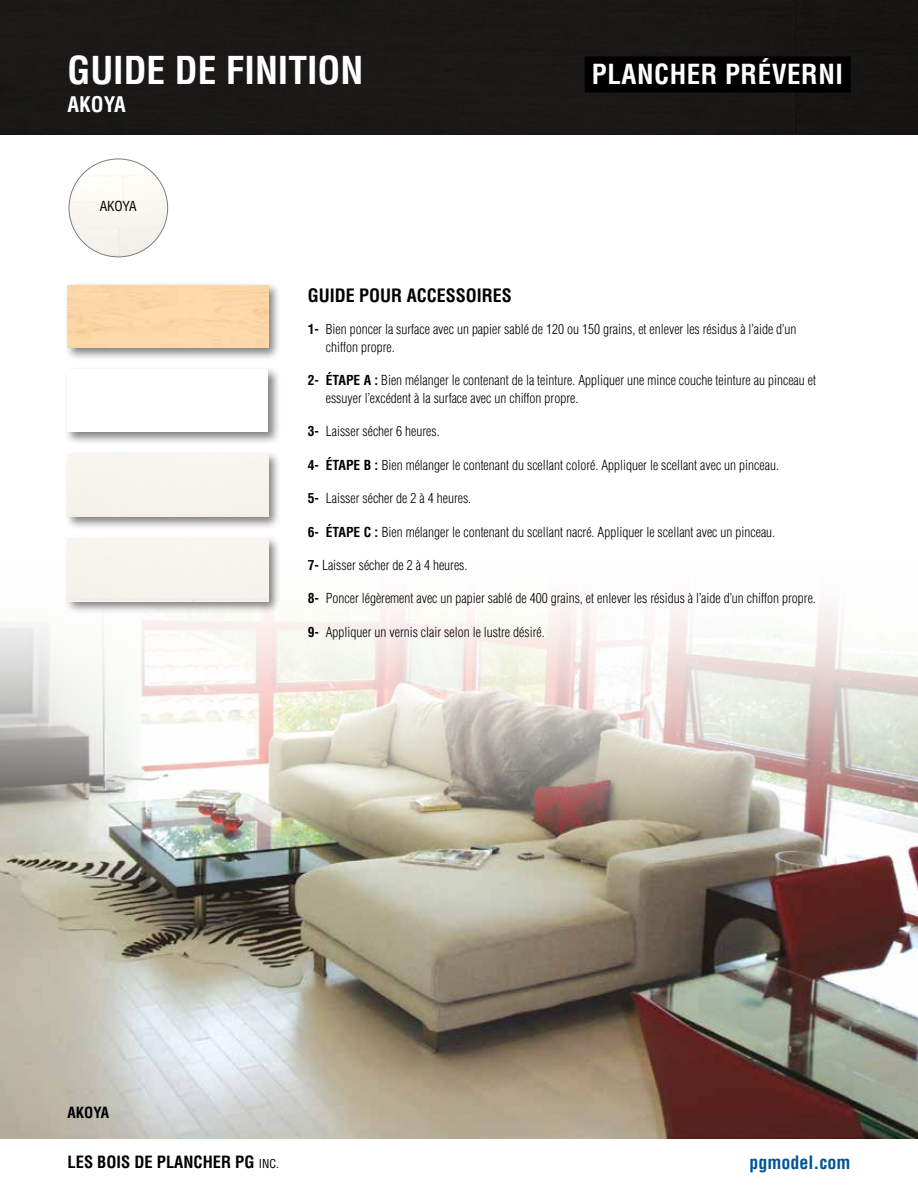
<style>
.page{position:relative;width:918px;height:1188px;background:#fff}
.page>*{position:absolute;margin:0;border:0;box-sizing:border-box;transform-origin:0 0}
.t1{font:700 condensed 37.5px "Helvetica";color:#fff}
.t2{font:700 condensed 27px "Helvetica";letter-spacing:.02em;color:#fff}
.t3{font:700 condensed 21px "Helvetica";color:#fff}
.t4{font:700 condensed 18px "Helvetica";color:#000}
.t5{font:700 condensed 18px "Helvetica";color:#005496}
.t6{font:700 condensed 16.5px "Helvetica";color:#000}
.t7{font:700 condensed 15px "Helvetica";color:#000}
.t8{font:300 condensed 13.5px/18px "Helvetica";color:#000}
.t9{font:condensed 13.5px "Helvetica";letter-spacing:-.01em;color:#000}
.s1{font-weight:700}
.s2{font-weight:400;font-size:12px}
</style>
<div class="page">
<img style="left:0;top:851px;width:917px;height:288px">
<img style="left:0;top:604px;width:918px;height:247px">
<div style="left:1px;top:0;width:917px;height:134px;background:#191816"></div>
<div style="left:585px;top:56px;width:266px;height:36px;background:#000"></div>
<div style="left:64px;top:282px;width:218px;height:79px;background:#000;opacity:.5"></div>
<div style="left:68px;top:285px;width:200px;height:63px;background:#fdd7a8"></div>
<div style="left:64px;top:366px;width:217px;height:79px;background:#000;opacity:.5"></div>
<div style="left:68px;top:370px;width:200px;height:62px;background:#fff"></div>
<div style="left:64px;top:451px;width:218px;height:79px;background:#000;opacity:.5"></div>
<div style="left:68px;top:454px;width:200px;height:63px;background:#f6f4ee"></div>
<div style="left:64px;top:535px;width:218px;height:79px;background:#000;opacity:.5"></div>
<div style="left:68px;top:538px;width:200px;height:63px;background:#f6f4ee"></div>
<img style="left:69px;top:159px;width:99px;height:98px;border-radius:49px">
<h1 class="t1" style="left:68px;top:47px;width:297px">GUIDE DE FINITION</h1>
<h3 class="t3" style="left:68px;top:91px;width:60px">AKOYA</h3>
<p class="t9" style="left:100px;top:198px;width:38px">AKOYA</p>
<h2 class="t2" style="left:592px;top:57px;width:252px">PLANCHER PRÉVERNI</h2>
<p class="t7" style="left:68px;top:1103px;width:43px">AKOYA</p>
<h3 class="t4" style="left:308px;top:284px;width:206px">GUIDE POUR ACCESSOIRES</h3>
<p class="t8" style="left:326px;top:320px;width:472px;text-indent:-18px"><span class="s1">1-</span> Bien poncer la surface avec un papier sablé de 120 ou 150 grains, et enlever les résidus à l’aide d’un chiffon propre.</p>
<p class="t8" style="left:326px;top:371px;width:492px;text-indent:-18px"><span class="s1">2- ÉTAPE A :</span> Bien mélanger le contenant de la teinture. Appliquer une mince couche teinture au pinceau et essuyer l’excédent à la surface avec un chiffon propre.</p>
<p class="t8" style="left:308px;top:422px;width:133px"><span class="s1">3-</span> Laisser sécher 6 heures.</p>
<p class="t8" style="left:308px;top:456px;width:473px"><span class="s1">4- ÉTAPE B :</span> Bien mélanger le contenant du scellant coloré. Appliquer le scellant avec un pinceau.</p>
<p class="t8" style="left:308px;top:489px;width:165px"><span class="s1">5-</span> Laisser sécher de 2 à 4 heures.</p>
<p class="t8" style="left:308px;top:523px;width:469px"><span class="s1">6- ÉTAPE C :</span> Bien mélanger le contenant du scellant nacré. Appliquer le scellant avec un pinceau.</p>
<p class="t8" style="left:308px;top:556px;width:161px"><span class="s1">7-</span> Laisser sécher de 2 à 4 heures.</p>
<p class="t8" style="left:308px;top:589px;width:510px"><span class="s1">8-</span> Poncer légèrement avec un papier sablé de 400 grains, et enlever les résidus à l’aide d’un chiffon propre.</p>
<p class="t8" style="left:308px;top:623px;width:238px"><span class="s1">9-</span> Appliquer un vernis clair selon le lustre désiré.</p>
<p class="t6" style="left:68px;top:1151px;width:213px">LES BOIS DE PLANCHER PG <span class="s2">INC.</span></p>
<h3 class="t5" style="left:750px;top:1151px;width:102px">pgmodel.com</h3>
</div>
